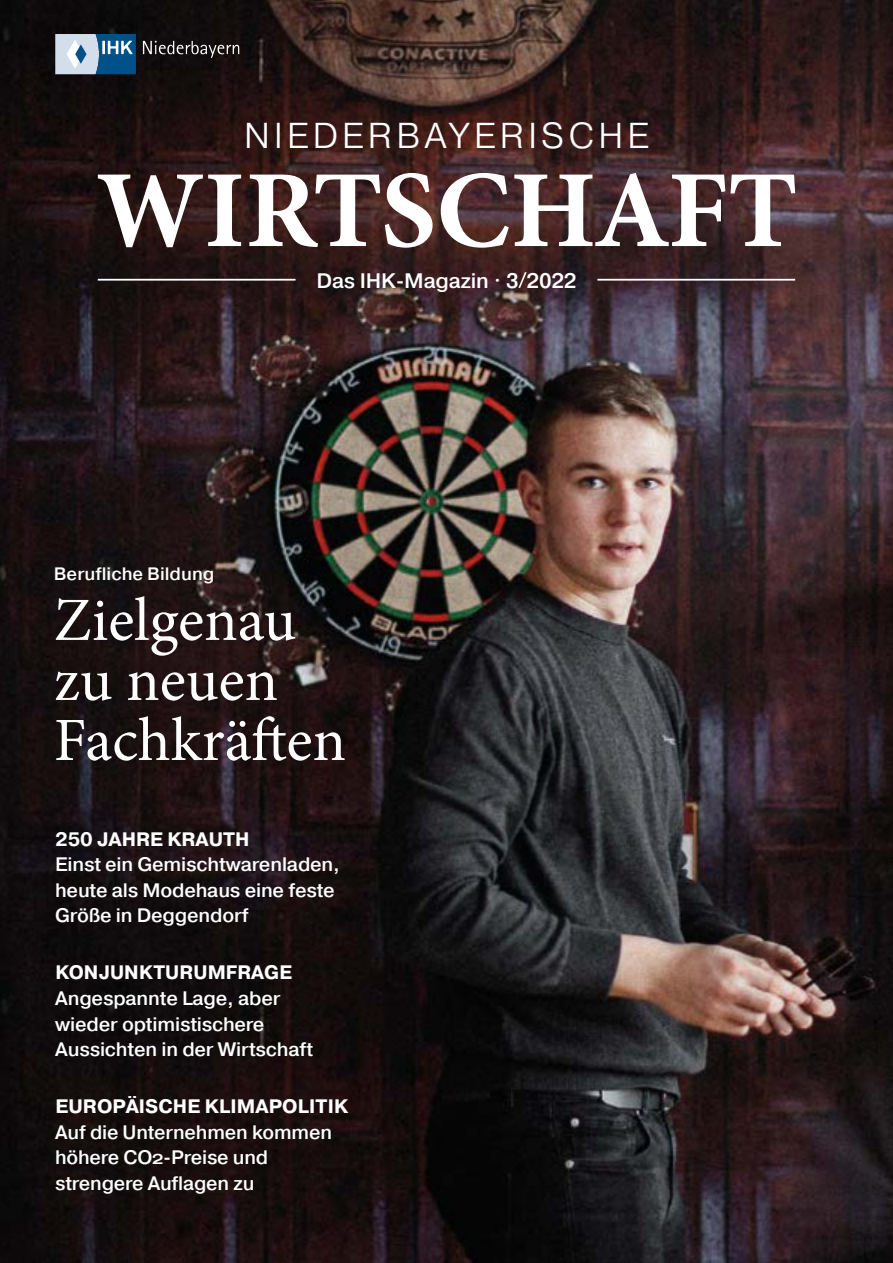
<style>
.page{position:relative;width:893px;height:1263px;background:#fff}
.page>*{position:absolute;margin:0;border:0;box-sizing:border-box;transform-origin:0 0}
.t1{font:61.5px/60px "Minion Pro";color:#fff}
.t2{font:300 36px "Pragmatica";letter-spacing:.1em;color:#fff}
.t3{font:500 21px "Pragmatica";letter-spacing:-.01em;color:#fff}
.t4{font:500 19.5px/25.5px "Pragmatica";letter-spacing:-.01em;color:#fff}
.t5{font:700 19.5px "Pragmatica";letter-spacing:.005em;color:#fff}
.t6{font:500 18px "Pragmatica";color:#fff}
.s1{font-size:13.5px}
</style>
<div class="page">
<img style="left:0;top:0;width:893px;height:1263px">
<svg style="left:55px;top:34px;width:81px;height:40px;background:#79a2c0"></svg>
<svg style="left:143px;top:41px;width:96px;height:17px;background:#423e3e"></svg>
<svg style="left:98px;top:173px;width:697px;height:75px"></svg>
<svg style="left:518px;top:272px;width:9px;height:16px"></svg>
<hr style="left:98px;top:279px;width:198px;height:2px;background:#fff">
<hr style="left:597px;top:279px;width:198px;height:2px;background:#fff">
<h2 class="t2" style="left:244px;top:113px;width:407px">NIEDERBAYERISCHE</h2>
<p class="t3" style="left:317px;top:267px;width:261px">Das IHK-Magazin <span class="s1">•</span> 3 2022</p>
<p class="t6" style="left:54px;top:562px;width:162px">Berufliche Bildung</p>
<h1 class="t1" style="left:54px;top:590px;width:294px">Zielgenau zu neuen<br>Fachkräften</h1>
<p class="t5" style="left:55px;top:826px;width:196px">250 JAHRE KRAUTH</p>
<p class="t4" style="left:55px;top:851px;width:286px">Einst ein Gemischtwarenladen, heute als Modehaus eine feste<br>Größe in Deggendorf</p>
<p class="t5" style="left:55px;top:960px;width:238px">KONJUNKTURUMFRAGE</p>
<p class="t4" style="left:55px;top:985px;width:259px">Angespannte Lage, aber wieder optimistischere<br>Aussichten in der Wirtschaft</p>
<p class="t5" style="left:55px;top:1094px;width:294px">EUROPÄISCHE KLIMAPOLITIK</p>
<p class="t4" style="left:55px;top:1119px;width:278px">Auf die Unternehmen kommen höhere CO2-Preise und strengere Auflagen zu</p>
</div>
